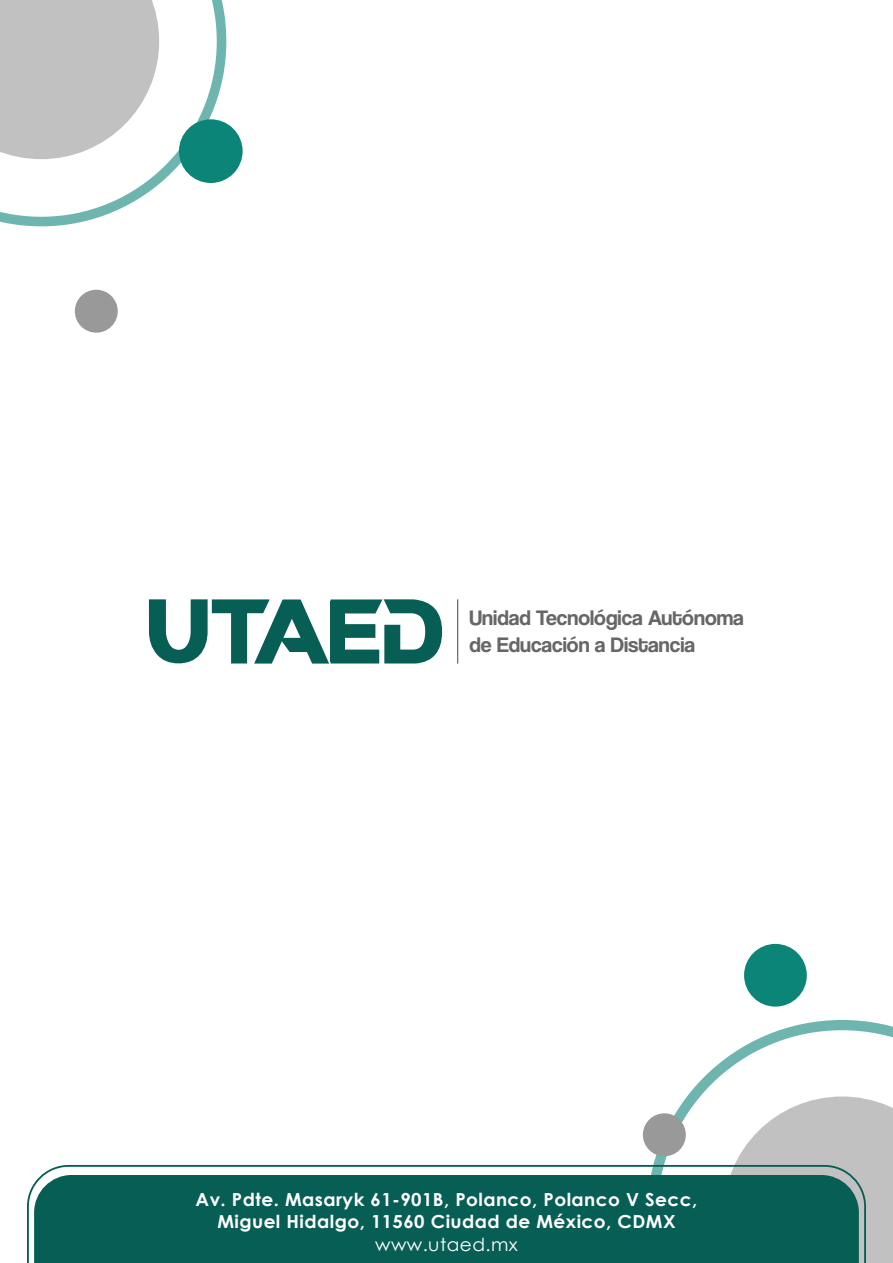
<style>
.page{position:relative;width:893px;height:1263px;background:#fff}
.page>*{position:absolute;margin:0;border:0;box-sizing:border-box;transform-origin:0 0}
.t1{font:131.4px "ROBOTECHGP";color:#075e54}
.t2{font:21.9px "Coolvetica Rg";color:#666}
.t3{font:700 18px/22.5px "Century Gothic";letter-spacing:.025em;color:#fff;text-align:center}
.t4{font:18px "Century Gothic";letter-spacing:.025em;color:#fff}
</style>
<div class="page">
<svg style="left:647px;top:1020px;width:246px;height:243px"></svg>
<div style="left:744px;top:944px;width:63px;height:63px;background:#0c8579;border-radius:50%"></div>
<div style="left:643px;top:1113px;width:43px;height:43px;background:#999;border-radius:50%"></div>
<svg style="left:0;top:0;width:226px;height:226px"></svg>
<hr style="left:457px;top:599px;width:1px;height:65px;background:#666">
<div style="left:331px;top:601px;width:14px;height:61px;background:#075e54"></div>
<svg style="left:27px;top:1165px;width:839px;height:98px;background:#1f6d64"></svg>
<div style="left:179px;top:119px;width:64px;height:64px;background:#0c8579;border-radius:50%"></div>
<div style="left:75px;top:290px;width:43px;height:43px;background:#999;border-radius:50%"></div>
<h1 class="t1" style="left:149px;top:573px;width:299px">UTAED</h1>
<p class="t2" style="left:469px;top:605px;width:276px">Unidad Tecnológica Autónoma</p>
<p class="t2" style="left:469px;top:631px;width:227px">de Educación a Distancia</p>
<p class="t3" style="left:196px;top:1187px;width:503px">Av. Pdte. Masaryk 61-901B, Polanco, Polanco V Secc,<br>Miguel Hidalgo, 11560 Ciudad de México, CDMX</p>
<p class="t4" style="left:375px;top:1232px;width:144px">www.utaed.mx</p>
</div>
